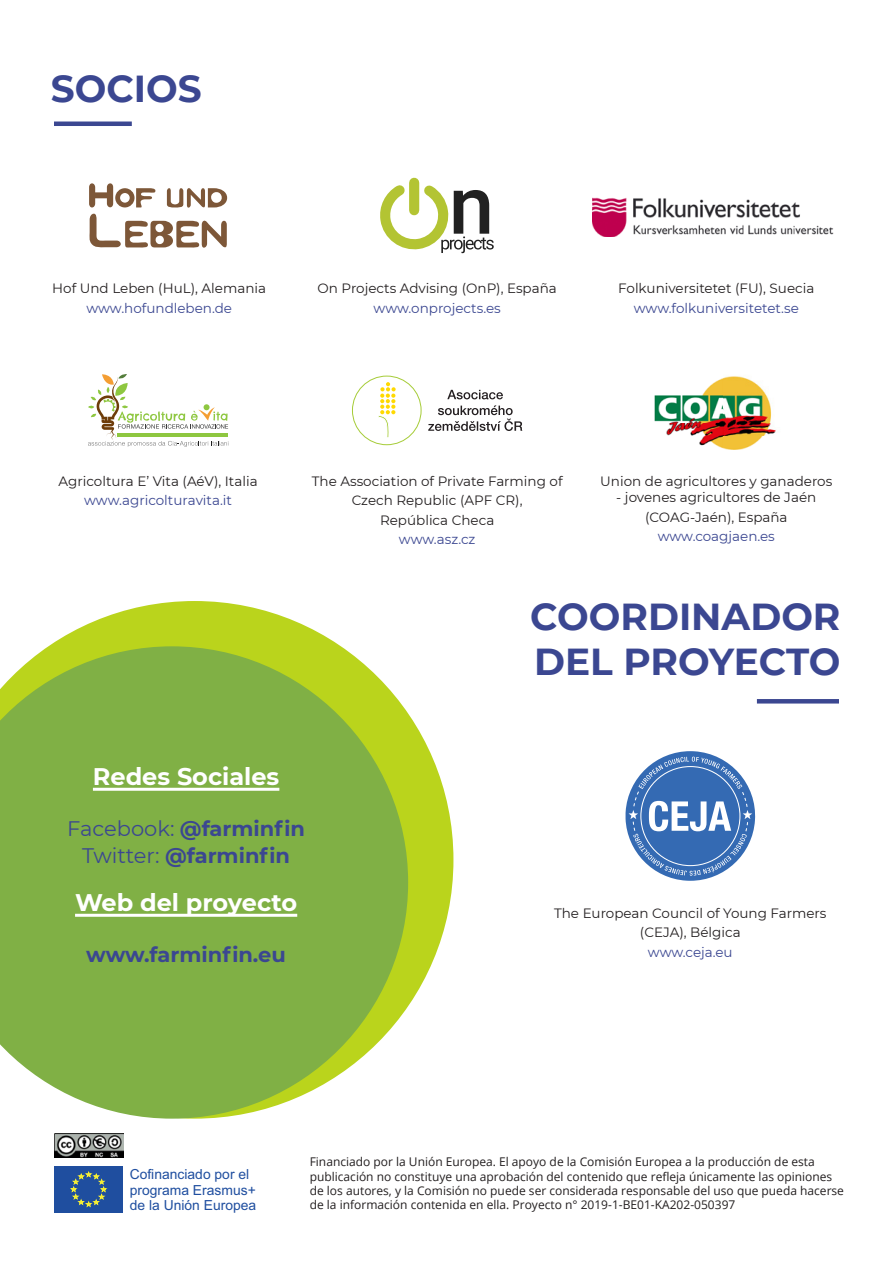
<style>
.page{position:relative;width:893px;height:1263px;background:#fff}
.page>*{position:absolute;margin:0;border:0;box-sizing:border-box;transform-origin:0 0}
.t1{font:700 37.5px "Montserrat";color:#3b4791}
.t2{font:700 24px "Montserrat";color:#fff}
.t3{font:700 21px "Montserrat";color:#3b4791}
.t4{font:13.95px/15.6px "Arial";color:#1f4e9f}
.t5{font:13.5px/19.5px "Montserrat";color:#231f20;text-align:center}
.t6{font:13.5px "Montserrat";color:#3b4791}
.t7{font:12px/14.4px "Open Sans";color:#231f20}
.s1{font-weight:400}
</style>
<div class="page">
<img style="left:54px;top:1133px;width:69px;height:25px">
<div style="left:54px;top:1166px;width:69px;height:47px;background:#1f4e9f"></div>
<svg style="left:70px;top:1171px;width:36px;height:36px"></svg>
<div style="left:54px;top:121px;width:78px;height:5px;background:#3b4791"></div>
<hr style="left:757px;top:699px;width:82px;height:4px;background:#3b4791">
<svg style="left:89px;top:183px;width:67px;height:25px"></svg>
<svg style="left:167px;top:188px;width:60px;height:20px"></svg>
<svg style="left:89px;top:214px;width:138px;height:34px"></svg>
<svg style="left:380px;top:177px;width:114px;height:76px"></svg>
<img style="left:593px;top:197px;width:241px;height:39px">
<svg style="left:88px;top:374px;width:141px;height:73px"></svg>
<svg style="left:377px;top:382px;width:19px;height:64px"></svg>
<svg style="left:428px;top:405px;width:94px;height:26px"></svg>
<svg style="left:447px;top:390px;width:56px;height:9px"></svg>
<img style="left:654px;top:376px;width:122px;height:74px">
<img style="left:625px;top:751px;width:131px;height:130px">
<img style="left:632px;top:758px;width:116px;height:79px">
<img style="left:640px;top:766px;width:100px;height:100px">
<img style="left:649px;top:801px;width:82px;height:30px">
<img style="left:674px;top:757px;width:34px;height:7px">
<img style="left:736px;top:834px;width:11px;height:15px">
<img style="left:715px;top:855px;width:16px;height:15px">
<img style="left:665px;top:866px;width:49px;height:9px">
<img style="left:645px;top:852px;width:15px;height:14px">
<img style="left:633px;top:834px;width:15px;height:20px">
<svg style="left:629px;top:810px;width:9px;height:9px"></svg>
<svg style="left:743px;top:810px;width:9px;height:9px"></svg>
<svg style="left:49px;top:601px;width:404px;height:405px;fill:#bad41c"></svg>
<svg style="left:1px;top:646px;width:407px;height:473px;background:#8eb94e"></svg>
<hr style="left:93px;top:788px;width:186px;height:3px;background:#fff">
<hr style="left:75px;top:914px;width:222px;height:3px;background:#fff">
<p class="t1" style="left:51px;top:62px;width:152px">SOCIOS</p>
<p class="t5" style="left:52px;top:278px;width:215px">Hof Und Leben (HuL), Alemania</p>
<p class="t6" style="left:86px;top:299px;width:147px">www.hofundleben.de</p>
<p class="t5" style="left:318px;top:278px;width:241px">On Projects Advising (OnP), España</p>
<p class="t6" style="left:374px;top:299px;width:129px">www.onprojects.es</p>
<p class="t5" style="left:618px;top:278px;width:198px">Folkuniversitetet (FU), Suecia</p>
<p class="t6" style="left:634px;top:299px;width:167px">www.folkuniversitetet.se</p>
<p class="t5" style="left:59px;top:471px;width:201px">Agricoltura E’ Vita (AéV), Italia</p>
<p class="t6" style="left:84px;top:491px;width:149px">www.agricolturavita.it</p>
<p class="t5" style="left:312px;top:471px;width:252px">The Association of Private Farming of<br>Czech Republic (APF CR),</p>
<p class="t5" style="left:380px;top:510px;width:116px">República Checa</p>
<p class="t6" style="left:399px;top:530px;width:78px">www.asz.cz</p>
<p class="t5" style="left:600px;top:471px;width:234px">Union de agricultores y ganaderos</p>
<p class="t5" style="left:616px;top:487px;width:202px">- jovenes agricultores de Jaén</p>
<p class="t5" style="left:645px;top:507px;width:144px">(COAG-Jaén), España</p>
<p class="t6" style="left:658px;top:527px;width:119px">www.coagjaen.es</p>
<p class="t1" style="left:530px;top:589px;width:312px">COORDINADOR</p>
<p class="t1" style="left:534px;top:634px;width:308px">DEL PROYECTO</p>
<p class="t2" style="left:93px;top:759px;width:188px">Redes Sociales</p>
<p class="t3" style="left:67px;top:813px;width:239px"><span class="s1">Facebook:</span> @farminfin</p>
<p class="t3" style="left:82px;top:840px;width:209px"><span class="s1">Twitter:</span> @farminfin</p>
<p class="t2" style="left:75px;top:885px;width:224px">Web del proyecto</p>
<p class="t3" style="left:86px;top:939px;width:201px">www.farminfin.eu</p>
<p class="t5" style="left:554px;top:903px;width:274px">The European Council of Young Farmers</p>
<p class="t5" style="left:640px;top:922px;width:102px">(CEJA), Bélgica</p>
<p class="t6" style="left:648px;top:943px;width:86px">www.ceja.eu</p>
<p class="t4" style="left:130px;top:1166px;width:128px">Cofinanciado por el programa Erasmus+ de la Unión Europea</p>
<p class="t7" style="left:310px;top:1154px;width:536px">Financiado por la Unión Europea. El apoyo de la Comisión Europea a la producción de esta publicación no constituye una aprobación del contenido que refleja únicamente las opiniones de los autores, y la Comisión no puede ser considerada responsable del uso que pueda hacerse de la información contenida en ella. Proyecto n° 2019-1-BE01-KA202-050397</p>
</div>
